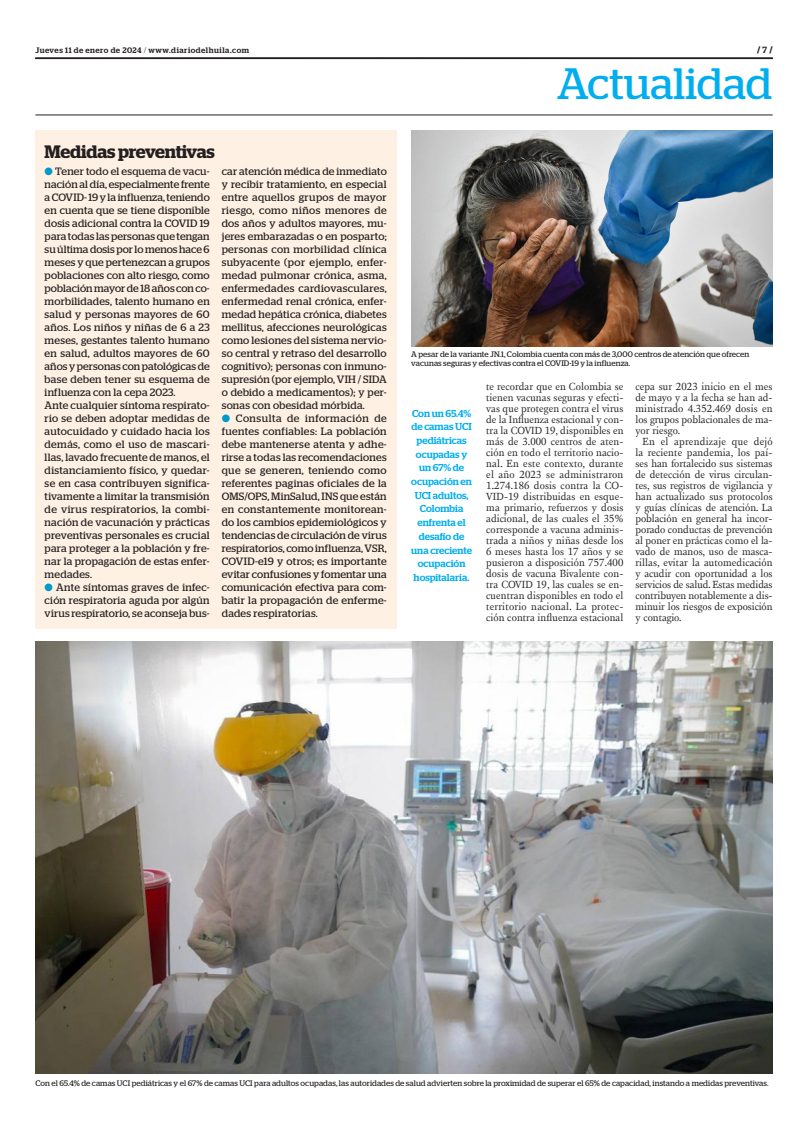
<style>
.page{position:relative;width:801px;height:1134px;background:#fff}
.page>*{position:absolute;margin:0;border:0;box-sizing:border-box;transform-origin:0 0}
.t1{font:43.9px "Stag";color:#00aeef}
.TEXTO{font:600 18px "Stag";letter-spacing:-.015em;color:#231f20}
.TEXTO-2{font:10.6px/13px "Stag";letter-spacing:.02em;color:#231f20;text-align:justify}
.TEXTO-3{font:10.6px/11px "New Fournier BP";color:#231f20;text-align:justify}
.DESTACADO_AZUL{font:500 10px/13.7px "Stag";color:#00aeef;text-align:center}
.t2{font:700 9px "Stag";color:#231f20}
.PIE_DE_FOTO{font:8px/9px "Stag";letter-spacing:.01em;color:#231f20}
.t3{font:500 8px "Stag";letter-spacing:.06em;color:#231f20}
.s1{font-weight:300}
.s2{color:#0099c9}
.s3{font-weight:500}
</style>
<div class="page">
<div style="left:36px;top:130px;width:361px;height:499px;background:#fef0e2"></div>
<svg style="left:35px;top:58px;width:738px;height:1px"></svg>
<hr style="left:35px;top:115px;width:737px;height:1px;background:#231f20">
<img style="left:411px;top:130px;width:361px;height:216px">
<img style="left:35px;top:641px;width:737px;height:432px">
<p class="t3" style="left:35px;top:45px;width:215px">Jueves 11 de enero de 2024 <span class="s1">/</span> www.diariodelhuila.com</p>
<p class="TEXTO" style="left:45px;top:141px;width:172px">Medidas preventivas</p>
<p class="TEXTO-2" style="left:45px;top:165px;width:167px"><span class="s2">●</span> Tener todo el esquema de vacu&shy;nación al día, especialmente frente a COVID- 19 y la influenza, teniendo en cuenta que se tiene disponible dosis adicional contra la COVID 19 para todas las personas que tengan su última dosis por lo menos hace 6 meses y que pertenezcan a grupos poblaciones con alto riesgo, como población mayor de 18 años con co&shy;morbilidades, talento humano en salud y personas mayores de 60 años. Los niños y niñas de 6 a 23 meses, gestantes talento humano en salud, adultos mayores de 60 años y personas con patológicas de base deben tener su esquema de influenza con la cepa 2023.</p>
<p class="TEXTO-2" style="left:45px;top:399px;width:167px">Ante cualquier síntoma respirato&shy;rio se deben adoptar medidas de autocuidado y cuidado hacia los demás, como el uso de mascari&shy;llas, lavado frecuente de manos, el distanciamiento físico, y quedar&shy;se en casa contribuyen significa&shy;tivamente a limitar la transmisión de virus respiratorios, la combi&shy;nación de vacunación y prácticas preventivas personales es crucial para proteger a la población y fre&shy;nar la propagación de estas enfer&shy;medades.</p>
<p class="TEXTO-2" style="left:45px;top:581px;width:167px"><span class="s2">●</span> Ante síntomas graves de infec&shy;ción respiratoria aguda por algún virus respiratorio, se aconseja bus-</p>
<p class="TEXTO-2" style="left:222px;top:165px;width:167px">car atención médica de inmediato y recibir tratamiento, en especial entre aquellos grupos de mayor riesgo, como niños menores de dos años y adultos mayores, mu&shy;jeres embarazadas o en posparto; personas con morbilidad clínica subyacente (por ejemplo, enfer&shy;medad pulmonar crónica, asma, enfermedades cardiovasculares, enfermedad renal crónica, enfer&shy;medad hepática crónica, diabetes mellitus, afecciones neurológicas como lesiones del sistema nervio&shy;so central y retraso del desarrollo cognitivo); personas con inmuno&shy;supresión (por ejemplo, VIH / SIDA o debido a medicamentos); y per&shy;sonas con obesidad mórbida.</p>
<p class="TEXTO-2" style="left:222px;top:412px;width:167px"><span class="s2">●</span> Consulta de información de fuentes confiables: La población debe mantenerse atenta y adhe&shy;rirse a todas las recomendaciones que se generen, teniendo como referentes paginas oficiales de la OMS/OPS, MinSalud, INS que están en constantemente monitorean&shy;do los cambios epidemiológicos y tendencias de circulación de virus respiratorios, como influenza, VSR, COVID-e19 y otros; es importante evitar confusiones y fomentar una comunicación efectiva para com&shy;batir la propagación de enferme&shy;dades respiratorias.</p>
<p class="t2" style="left:757px;top:45px;width:17px">/ <span class="s3">7</span> /</p>
<p class="t1" style="left:557px;top:59px;width:216px">Actualidad</p>
<p class="PIE_DE_FOTO" style="left:411px;top:349px;width:340px">A pesar de la variante JN.1, Colombia cuenta con más de 3,000 centros de atención que ofrecen vacunas seguras y efectivas contra el COVID-19 y la influenza.</p>
<p class="DESTACADO_AZUL" style="left:411px;top:406px;width:62px">Con un 65.4% de camas UCI pediátricas ocupadas y un 67% de ocupación en<br>UCI adultos,<br>Colombia enfrenta el desafío de una creciente ocupación hospitalaria.</p>
<p class="TEXTO-3" style="left:486px;top:381px;width:139px">te recordar que en Colombia se tienen vacunas seguras y efecti&shy;vas que protegen contra el virus de la Influenza estacional y con&shy;tra la COVID 19, disponibles en más de 3.000 centros de aten&shy;ción en todo el territorio nacio&shy;nal. En este contexto, durante el año 2023 se administraron 1.274.186 dosis contra la CO-VID-19 distribuidas en esque&shy;ma primario, refuerzos y dosis adicional, de las cuales el 35% corresponde a vacuna adminis&shy;trada a niños y niñas desde los 6 meses hasta los 17 años y se pusieron a disposición 757.400 dosis de vacuna Bivalente con&shy;tra COVID 19, las cuales se en&shy;cuentran disponibles en todo el territorio nacional. La protec&shy;ción contra influenza estacional</p>
<p class="TEXTO-3" style="left:635px;top:381px;width:139px">cepa sur 2023 inicio en el mes de mayo y a la fecha se han ad&shy;ministrado 4.352.469 dosis en los grupos poblacionales de ma&shy;yor riesgo.</p>
<p class="TEXTO-3" style="left:635px;top:436px;width:139px;text-indent:7px">En el aprendizaje que dejó la reciente pandemia, los paí&shy;ses han fortalecido sus sistemas de detección de virus circulan&shy;tes, sus registros de vigilancia y han actualizado sus protocolos y guías clínicas de atención. La población en general ha incor&shy;porado conductas de prevención al poner en prácticas como el la&shy;vado de manos, uso de masca&shy;rillas, evitar la automedicación y acudir con oportunidad a los servicios de salud. Estas medidas contribuyen notablemente a dis&shy;minuir los riesgos de exposición y contagio.</p>
<p class="PIE_DE_FOTO" style="left:35px;top:1078px;width:734px">Con el 65.4% de camas UCI pediátricas y el 67% de camas UCI para adultos ocupadas, las autoridades de salud advierten sobre la proximidad de superar el 65% de capacidad, instando a medidas preventivas.</p>
</div>
